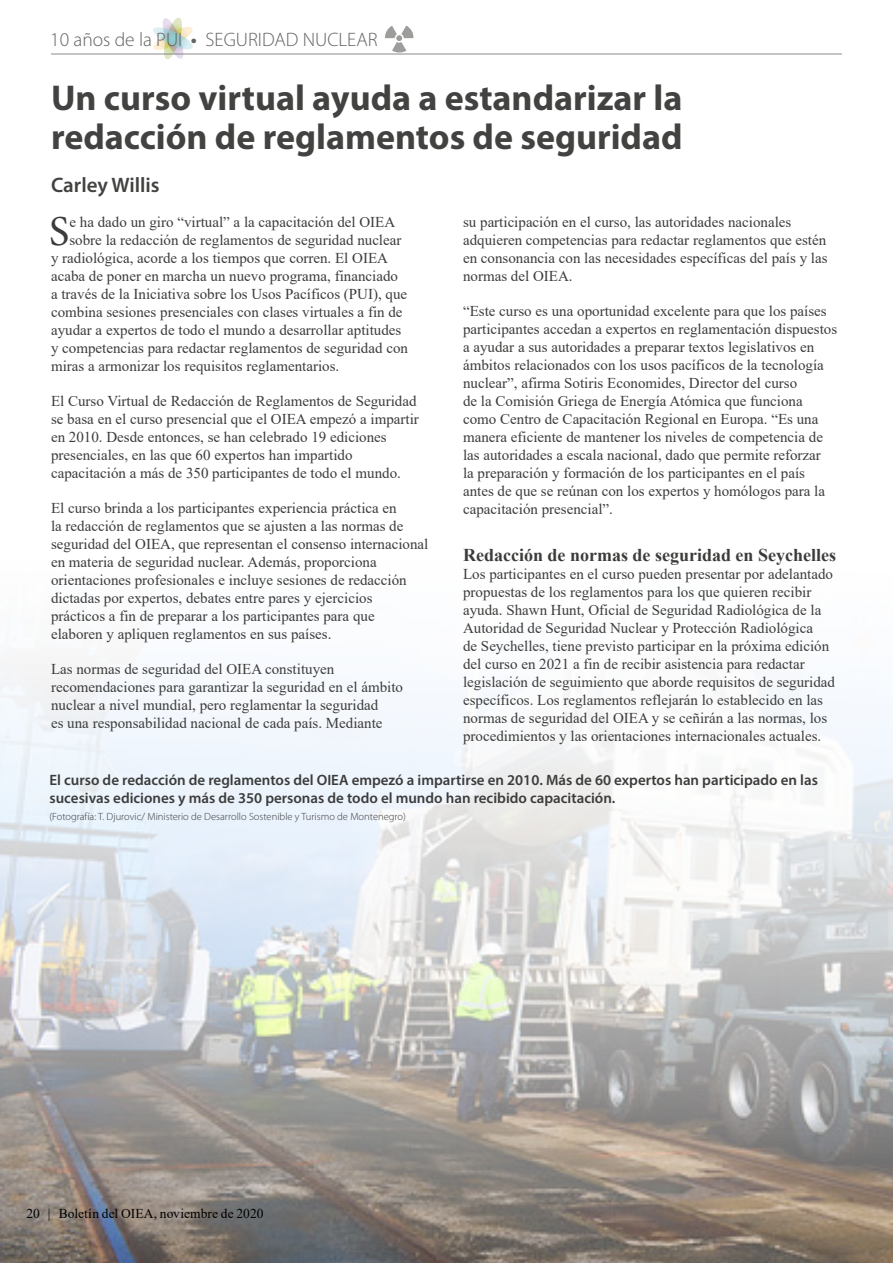
<style>
.page{position:relative;width:893px;height:1263px;background:#fff}
.page>*{position:absolute;margin:0;border:0;box-sizing:border-box;transform-origin:0 0}
.t1{font:42.75px "Minion Pro";color:#3c3c3b}
.t2{font:700 36px/39px "Myriad Pro";color:#424241}
.t3{font:600 21px "Myriad Pro";color:#424241}
.t4{font:300 19.5px "Myriad Pro";color:#646363}
.t5{font:700 18px "Times New Roman";color:#3c3c3b}
.t6{font:15px/18px "Times New Roman";color:#3c3c3b}
.t7{font:600 15px/18px "Myriad Pro";color:#3c3c3b}
.t8{font:13.5px "Times New Roman";letter-spacing:.005em;color:#000}
.t9{font:300 10.5px "Myriad Pro";color:#3c3c3b}
.s1{font-weight:600}
</style>
<div class="page">
<img style="left:0;top:670px;width:893px;height:593px">
<svg style="left:152px;top:17px;width:42px;height:42px"></svg>
<svg style="left:385px;top:26px;width:29px;height:27px"></svg>
<hr style="left:51px;top:54px;width:791px;height:1px;background:#646363">
<h3 class="t4" style="left:50px;top:28px;width:329px">10 años de la PUI <span class="s1">•</span> SEGURIDAD NUCLEAR</h3>
<h2 class="t2" style="left:51px;top:77px;width:633px">Un curso virtual ayuda a estandarizar la redacción de reglamentos de seguridad</h2>
<h3 class="t3" style="left:51px;top:171px;width:110px">Carley Willis</h3>
<h1 class="t1" style="left:49px;top:203px;width:22px">S</h1>
<p class="t6" style="left:69px;top:213px;width:327px">e ha dado un giro “virtual” a la capacitación del OIEA</p>
<p class="t6" style="left:463px;top:213px;width:366px">su participación en el curso, las autoridades nacionales adquieren competencias para redactar reglamentos que estén en consonancia con las necesidades específicas del país y las normas del OIEA.</p>
<p class="t6" style="left:463px;top:302px;width:376px">“Este curso es una oportunidad excelente para que los países participantes accedan a expertos en reglamentación dispuestos a ayudar a sus autoridades a preparar textos legislativos en ámbitos relacionados con los usos pacíficos de la tecnología nuclear”, afirma Sotiris Economides, Director del curso<br>de la Comisión Griega de Energía Atómica que funciona como Centro de Capacitación Regional en Europa. “Es una manera eficiente de mantener los niveles de competencia de las autoridades a escala nacional, dado que permite reforzar<br>la preparación y formación de los participantes en el país antes de que se reúnan con los expertos y homólogos para la capacitación presencial”.</p>
<p class="t5" style="left:463px;top:542px;width:374px">Redacción de normas de seguridad en Seychelles</p>
<p class="t6" style="left:463px;top:564px;width:374px">Los participantes en el curso pueden presentar por adelantado propuestas de los reglamentos para los que quieren recibir ayuda. Shawn Hunt, Oficial de Seguridad Radiológica de la Autoridad de Seguridad Nuclear y Protección Radiológica<br>de Seychelles, tiene previsto participar en la próxima edición del curso en 2021 a fin de recibir asistencia para redactar legislación de seguimiento que aborde requisitos de seguridad específicos. Los reglamentos reflejarán lo establecido en las normas de seguridad del OIEA y se ceñirán a las normas, los procedimientos y las orientaciones internacionales actuales.</p>
<p class="t6" style="left:69px;top:231px;width:333px">sobre la redacción de reglamentos de seguridad nuclear</p>
<p class="t6" style="left:51px;top:249px;width:339px">y radiológica, acorde a los tiempos que corren. El OIEA</p>
<p class="t6" style="left:51px;top:267px;width:348px">acaba de poner en marcha un nuevo programa, financiado</p>
<p class="t6" style="left:51px;top:285px;width:358px">a través de la Iniciativa sobre los Usos Pacíficos (PUI), que</p>
<p class="t6" style="left:51px;top:303px;width:353px">combina sesiones presenciales con clases virtuales a fin de</p>
<p class="t6" style="left:51px;top:321px;width:352px">ayudar a expertos de todo el mundo a desarrollar aptitudes</p>
<p class="t6" style="left:51px;top:339px;width:358px">y competencias para redactar reglamentos de seguridad con</p>
<p class="t6" style="left:51px;top:357px;width:290px">miras a armonizar los requisitos reglamentarios.</p>
<p class="t6" style="left:51px;top:392px;width:369px">El Curso Virtual de Redacción de Reglamentos de Seguridad se basa en el curso presencial que el OIEA empezó a impartir en 2010. Desde entonces, se han celebrado 19 ediciones presenciales, en las que 60 expertos han impartido capacitación a más de 350 participantes de todo el mundo.</p>
<p class="t6" style="left:51px;top:499px;width:379px">El curso brinda a los participantes experiencia práctica en<br>la redacción de reglamentos que se ajusten a las normas de seguridad del OIEA, que representan el consenso internacional en materia de seguridad nuclear. Además, proporciona orientaciones profesionales e incluye sesiones de redacción dictadas por expertos, debates entre pares y ejercicios prácticos a fin de preparar a los participantes para que elaboren y apliquen reglamentos en sus países.</p>
<p class="t6" style="left:51px;top:660px;width:353px">Las normas de seguridad del OIEA constituyen recomendaciones para garantizar la seguridad en el ámbito nuclear a nivel mundial, pero reglamentar la seguridad<br>es una responsabilidad nacional de cada país. Mediante</p>
<p class="t7" style="left:50px;top:771px;width:770px">El curso de redacción de reglamentos del OIEA empezó a impartirse en 2010. Más de 60 expertos han participado en las sucesivas ediciones y más de 350 personas de todo el mundo han recibido capacitación.</p>
<p class="t9" style="left:50px;top:810px;width:358px">(Fotografía: T. Djurovic/ Ministerio de Desarrollo Sostenible y Turismo de Montenegro)</p>
<p class="t8" style="left:26px;top:1204px;width:239px">20 | Boletín del OIEA, noviembre de 2020</p>
</div>
